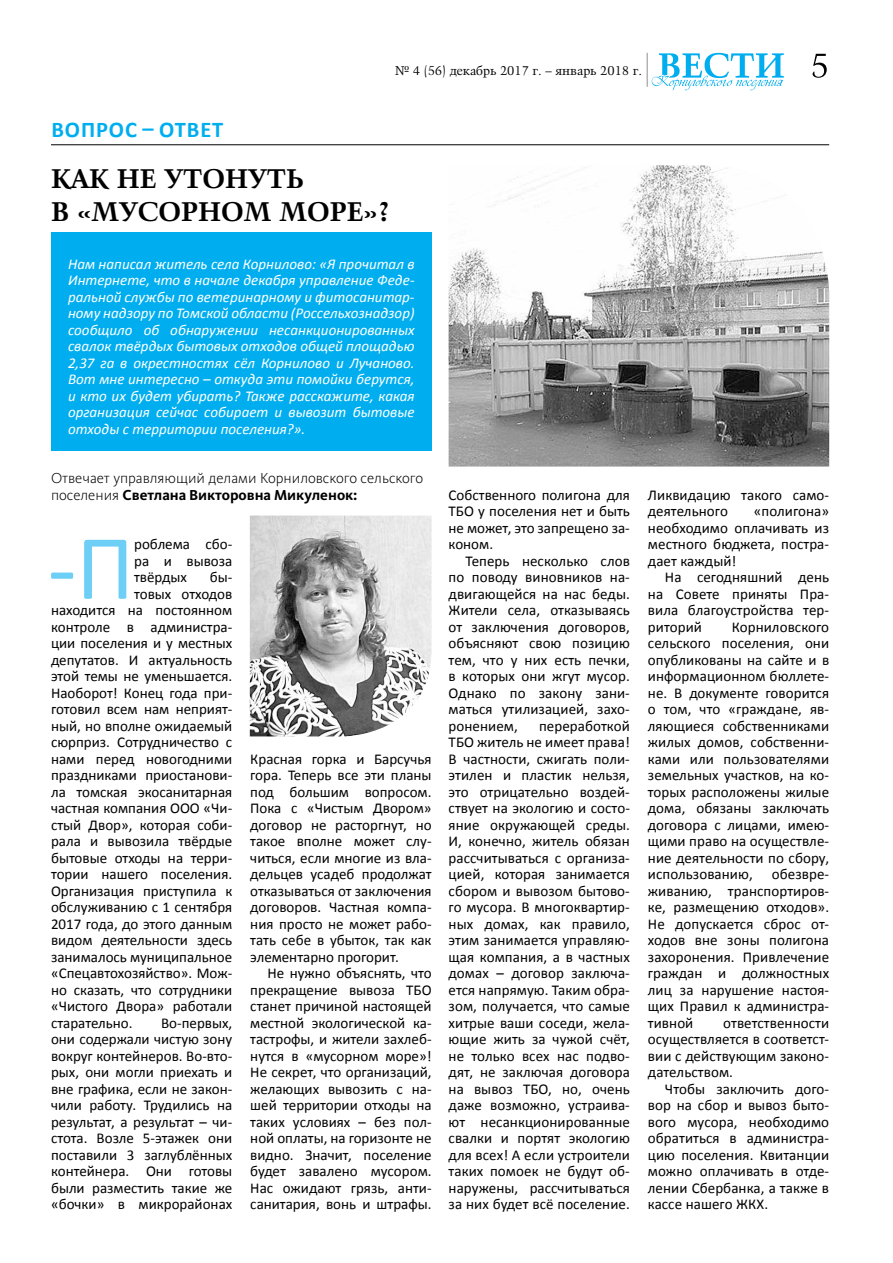
<style>
.page{position:relative;width:893px;height:1263px;background:#fff}
.page>*{position:absolute;margin:0;border:0;box-sizing:border-box;transform-origin:0 0}
.t1{font:93px "Calibri";color:#6dcff6}
.t2{font:700 27px/32.4px "Kuenstler 480 BT";color:#000}
.t3{font:700 22.5px "Calibri";letter-spacing:.04em;color:#00aeef}
.t4{font:15px/16.5px "Calibri";color:#000;text-align:justify}
.t5{font:italic 15px/16.5px "Calibri";color:#fff;text-align:justify}
.t6{font:300 15px/16.5px "Kievit Pro";color:#000}
.t7{font:12.75px "Kuenstler 480 BT";color:#000}
.s1{font-weight:700}
</style>
<div class="page">
<svg style="left:651px;top:53px;width:133px;height:38px"></svg>
<hr style="left:647px;top:53px;width:1px;height:34px;background:#939598">
<svg style="left:812px;top:54px;width:15px;height:24px"></svg>
<img style="left:449px;top:165px;width:380px;height:301px">
<hr style="left:51px;top:144px;width:778px;height:1px;background:#000">
<div style="left:51px;top:232px;width:381px;height:219px;background:#00aeef"></div>
<img style="left:250px;top:515px;width:182px;height:221px">
<h3 class="t3" style="left:51px;top:115px;width:173px">вопрос – ответ</h3>
<p class="t7" style="left:395px;top:62px;width:248px">№ 4 (56) декабрь 2017 г. – январь 2018 г.</p>
<h2 class="t2" style="left:51px;top:163px;width:340px">КАК НЕ УТОНУТЬ<br>В «МУСОРНОМ МОРЕ»?</h2>
<p class="t5" style="left:68px;top:255px;width:348px">Нам написал житель села Корнилово: «Я прочитал в Интернете, что в начале декабря управление Феде&shy;ральной службы по ветеринарному и фитосанитар&shy;ному надзору по Томской области (Россельхознадзор) сообщило об обнаружении несанкционированных свалок твёрдых бытовых отходов общей площадью 2,37 га в окрестностях сёл Корнилово и Лучаново.<br>Вот мне интересно – откуда эти помойки берутся, и кто их будет убирать? Также расскажите, какая организация сейчас собирает и вывозит бытовые отходы с территории поселения?».</p>
<p class="t6" style="left:51px;top:470px;width:374px">Отвечает управляющий делами Корниловского сельского поселения <span class="s1">Светлана Викторовна Микуленок:</span></p>
<h1 class="t1" style="left:48px;top:503px;width:88px">-П</h1>
<p class="t4" style="left:134px;top:535px;width:100px">роблема сбо&shy;ра и вывоза твёрдых</p>
<p class="t4" style="left:210px;top:568px;width:24px">бы-</p>
<p class="t4" style="left:134px;top:585px;width:100px">товых отходов</p>
<p class="t4" style="left:51px;top:601px;width:183px">находится на постоянном</p>
<p class="t4" style="left:51px;top:618px;width:183px">контроле в администра-</p>
<p class="t4" style="left:51px;top:634px;width:183px">ции поселения и у местных</p>
<p class="t4" style="left:51px;top:651px;width:183px">депутатов. И актуальность</p>
<p class="t4" style="left:51px;top:667px;width:183px">этой темы не уменьшается.</p>
<p class="t4" style="left:51px;top:684px;width:183px">Наоборот! Конец года при-</p>
<p class="t4" style="left:51px;top:700px;width:183px">готовил всем нам неприят-</p>
<p class="t4" style="left:51px;top:717px;width:183px">ный, но вполне ожидаемый</p>
<p class="t4" style="left:51px;top:733px;width:183px">сюрприз. Сотрудничество с</p>
<p class="t4" style="left:51px;top:750px;width:183px">нами перед новогодними</p>
<p class="t4" style="left:51px;top:766px;width:183px">праздниками приостанови-</p>
<p class="t4" style="left:51px;top:783px;width:183px">ла томская экосанитарная</p>
<p class="t4" style="left:51px;top:799px;width:183px">частная компания ООО «Чи-</p>
<p class="t4" style="left:51px;top:816px;width:183px">стый Двор», которая соби-</p>
<p class="t4" style="left:51px;top:832px;width:183px">рала и вывозила твёрдые</p>
<p class="t4" style="left:51px;top:849px;width:183px">бытовые отходы на терри-</p>
<p class="t4" style="left:51px;top:865px;width:183px">тории нашего поселения.</p>
<p class="t4" style="left:51px;top:882px;width:183px">Организация приступила к</p>
<p class="t4" style="left:51px;top:898px;width:183px">обслуживанию с 1 сентября</p>
<p class="t4" style="left:51px;top:915px;width:183px">2017 года, до этого данным</p>
<p class="t4" style="left:51px;top:931px;width:183px">видом деятельности здесь</p>
<p class="t4" style="left:51px;top:948px;width:183px">занималось муниципальное</p>
<p class="t4" style="left:51px;top:964px;width:183px">«Спецавтохозяйство». Мож-</p>
<p class="t4" style="left:51px;top:981px;width:183px">но сказать, что сотрудники</p>
<p class="t4" style="left:51px;top:997px;width:183px">«Чистого Двора» работали</p>
<p class="t4" style="left:51px;top:1014px;width:83px">старательно.</p>
<p class="t4" style="left:51px;top:1014px;width:183px;text-indent:110px">Во-первых, они содержали чистую зону вокруг контейнеров. Во-вто&shy;рых, они могли приехать и вне графика, если не закон&shy;чили работу. Трудились на результат, а результат – чи&shy;стота. Возле 5-этажек они поставили 3 заглублённых контейнера. Они готовы были разместить такие же «бочки» в микрорайонах</p>
<p class="t4" style="left:250px;top:750px;width:183px">Красная горка и Барсучья гора. Теперь все эти планы под большим вопросом.<br>Пока с «Чистым Двором» договор не расторгнут, но такое вполне может слу&shy;читься, если многие из вла&shy;дельцев усадеб продолжат отказываться от заключения договоров. Частная компа&shy;ния просто не может рабо&shy;тать себе в убыток, так как элементарно прогорит.</p>
<p class="t4" style="left:250px;top:964px;width:183px;text-indent:17px">Не нужно объяснять, что прекращение вывоза ТБО станет причиной настоящей местной экологической ка&shy;тастрофы, и жители захлеб&shy;нутся в «мусорном море»!<br>Не секрет, что организаций, желающих вывозить с на&shy;шей территории отходы на таких условиях – без пол&shy;ной оплаты, на горизонте не видно. Значит, поселение будет завалено мусором.<br>Нас ожидают грязь, анти&shy;санитария, вонь и штрафы.</p>
<p class="t4" style="left:449px;top:486px;width:183px">Собственного полигона для ТБО у поселения нет и быть не может, это запрещено за&shy;коном.</p>
<p class="t4" style="left:449px;top:552px;width:183px;text-indent:17px">Теперь несколько слов по поводу виновников на&shy;двигающейся на нас беды.<br>Жители села, отказываясь от заключения договоров, объясняют свою позицию тем, что у них есть печки, в которых они жгут мусор.<br>Однако по закону зани&shy;маться утилизацией, захо&shy;ронением,</p>
<p class="t4" style="left:449px;top:717px;width:183px;text-indent:90px">переработкой ТБО житель не имеет права!<br>В частности, сжигать поли&shy;этилен и пластик нельзя, это отрицательно воздей&shy;ствует на экологию и состо&shy;яние окружающей среды.<br>И, конечно, житель обязан рассчитываться с организа&shy;цией, которая занимается сбором и вывозом бытово&shy;го мусора. В многоквартир&shy;ных домах, как правило, этим занимается управляю&shy;щая компания, а в частных домах – договор заключа&shy;ется напрямую. Таким обра&shy;зом, получается, что самые хитрые ваши соседи, жела&shy;ющие жить за чужой счёт, не только всех нас подво&shy;дят, не заключая договора на вывоз ТБО, но, очень даже возможно, устраива&shy;ют несанкционированные свалки и портят экологию для всех! А если устроители таких помоек не будут об&shy;наружены, рассчитываться за них будет всё поселение.</p>
<p class="t4" style="left:648px;top:486px;width:183px">Ликвидацию такого само&shy;деятельного</p>
<p class="t4" style="left:648px;top:502px;width:183px;text-indent:106px">«полигона» необходимо оплачивать из местного бюджета, постра&shy;дает каждый!</p>
<p class="t4" style="left:648px;top:568px;width:183px;text-indent:17px">На сегодняшний день на Совете приняты Пра&shy;вила благоустройства тер&shy;риторий</p>
<p class="t4" style="left:648px;top:618px;width:183px;text-indent:84px">Корниловского сельского поселения, они опубликованы на сайте и в информационном бюллете&shy;не. В документе говорится о том, что «граждане, яв&shy;ляющиеся собственниками жилых домов, собственни&shy;ками или пользователями земельных участков, на ко&shy;торых расположены жилые дома, обязаны заключать договора с лицами, имею&shy;щими право на осуществле&shy;ние деятельности по сбору, использованию,</p>
<p class="t4" style="left:648px;top:865px;width:183px;text-indent:124px">обезвре&shy;живанию, транспортиров&shy;ке, размещению отходов».<br>Не допускается сброс от&shy;ходов вне зоны полигона захоронения. Привлечение граждан и должностных лиц за нарушение настоя&shy;щих Правил к администра&shy;тивной</p>
<p class="t4" style="left:648px;top:1014px;width:183px;text-indent:75px">ответственности осуществляется в соответст&shy;вии с действующим законо&shy;дательством.</p>
<p class="t4" style="left:648px;top:1080px;width:183px;text-indent:17px">Чтобы заключить дого&shy;вор на сбор и вывоз быто&shy;вого мусора, необходимо обратиться в администра&shy;цию поселения. Квитанции можно оплачивать в отде&shy;лении Сбербанка, а также в кассе нашего ЖКХ.</p>
</div>
